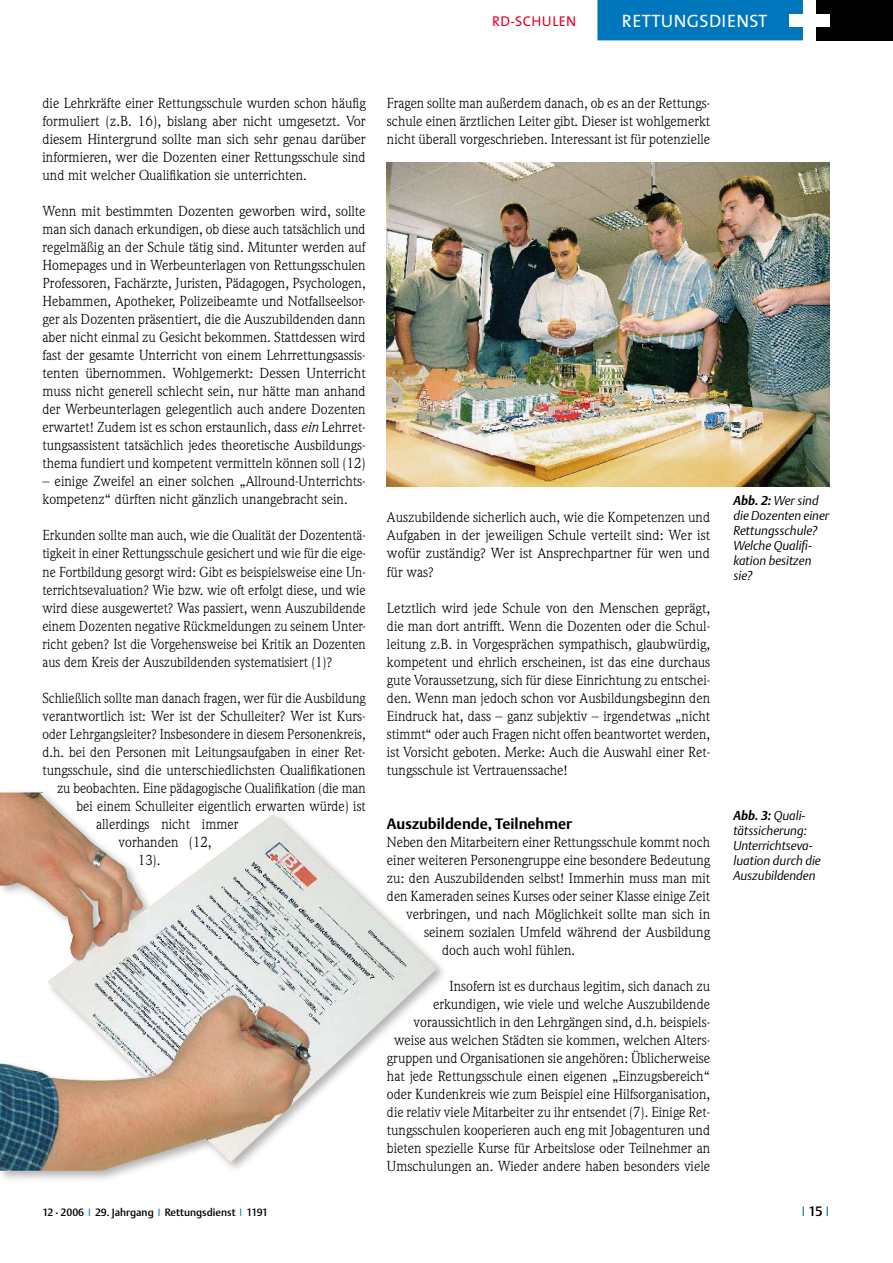
<style>
.page{position:relative;width:893px;height:1263px;background:#fff}
.page>*{position:absolute;margin:0;border:0;box-sizing:border-box;transform-origin:0 0}
.t1{font:18px "The Sans Caps";letter-spacing:.02em;color:#fff}
.t2{font:700 15px "DTL Argo T";color:#000}
.t3{font:14.25px/18px "Weidemann";color:#000;text-align:justify}
.t4{font:14.25px "Weidemann";color:#000;scale:.96 1}
.t5{font:14.25px "The Sans";letter-spacing:.03em;color:#e20026}
.t6{font:13.5px "DTL Argo T Light";color:#0076bd}
.t7{font:italic 12.75px/15px "DTL Argo T Light";color:#000}
.t8{font:italic 12.75px "DTL Argo T Bold";color:#000}
.t9{font:10.5px "DTL Argo T Medium";color:#000}
.s1{font-style:italic}
.s2{font-family:"DTL Argo T Bold"}
.s3{font-family:"DTL Argo T Light"}
.s4{font-family:"DTL Argo T Light";color:#0076bd}
.s5{font-family:"DTL Argo T Medium";color:#000}
</style>
<div class="page">
<div style="left:808px;top:0;width:85px;height:40px;background:#000"></div>
<div style="left:597px;top:0;width:206px;height:40px;background:#0076bd"></div>
<div style="left:803px;top:0;width:12px;height:40px;background:#fff"></div>
<div style="left:789px;top:14px;width:40px;height:13px;background:#fff"></div>
<img style="left:387px;top:162px;width:442px;height:324px">
<div style="left:0;top:788px;width:449px;height:395px;background:#000;opacity:.3"></div>
<img style="left:0;top:792px;width:437px;height:379px">
<p class="t5" style="left:492px;top:10px;width:85px">RD-SCHULEN</p>
<p class="t1" style="left:622px;top:6px;width:147px">RETTUNGSDIENST</p>
<p class="t3" style="left:43px;top:94px;width:325px">die Lehrkräfte einer Rettungsschule wurden schon häufig formuliert (z.B. 16), bislang aber nicht umgesetzt. Vor diesem Hintergrund sollte man sich sehr genau darüber informieren, wer die Dozenten einer Rettungsschule sind und mit welcher Qualifikation sie unterrichten.</p>
<p class="t3" style="left:43px;top:202px;width:325px">Wenn mit bestimmten Dozenten geworben wird, sollte man sich danach erkundigen, ob diese auch tatsächlich und regelmäßig an der Schule tätig sind. Mitunter werden auf Homepages und in Werbeunterlagen von Rettungsschulen Professoren, Fachärzte, Juristen, Pädagogen, Psychologen, Hebammen, Apotheker, Polizeibeamte und Notfallseelsor&shy;ger als Dozenten präsentiert, die die Auszubildenden dann aber nicht einmal zu Gesicht bekommen. Stattdessen wird fast der gesamte Unterricht von einem Lehrrettungsassis&shy;tenten übernommen. Wohlgemerkt: Dessen Unterricht muss nicht generell schlecht sein, nur hätte man anhand der Werbeunterlagen gelegentlich auch andere Dozenten erwartet! Zudem ist es schon erstaunlich, dass <span class="s1">ein</span> Lehrret&shy;tungsassistent tatsächlich jedes theoretische Ausbildungs&shy;thema fundiert und kompetent vermitteln können soll (12)</p>
<p class="t3" style="left:43px;top:472px;width:325px">– einige Zweifel an einer solchen „Allround-Unterrichts&shy;kompetenz“ dürften nicht gänzlich unangebracht sein.</p>
<p class="t3" style="left:43px;top:526px;width:325px">Erkunden sollte man auch, wie die Qualität der Dozententä&shy;tigkeit in einer Rettungsschule gesichert und wie für die eige&shy;ne Fortbildung gesorgt wird: Gibt es beispielsweise eine Un&shy;terrichtsevaluation? Wie bzw. wie oft erfolgt diese, und wie wird diese ausgewertet? Was passiert, wenn Auszubildende einem Dozenten negative Rückmeldungen zu seinem Unter&shy;richt geben? Ist die Vorgehensweise bei Kritik an Dozenten aus dem Kreis der Auszubildenden systematisiert (1)?</p>
<p class="t3" style="left:43px;top:688px;width:325px">Schließlich sollte man danach fragen, wer für die Ausbildung</p>
<p class="t3" style="left:43px;top:706px;width:325px">verantwortlich ist: Wer ist der Schulleiter? Wer ist Kurs-</p>
<p class="t4" style="left:43px;top:725px;width:338px">oder Lehrgangsleiter? Insbesondere in diesem Personenkreis,</p>
<p class="t3" style="left:43px;top:742px;width:325px">d.h. bei den Personen mit Leitungsaufgaben in einer Ret-</p>
<p class="t3" style="left:43px;top:760px;width:325px">tungsschule, sind die unterschiedlichsten Qualifikationen</p>
<p class="t3" style="left:57px;top:778px;width:310px">zu beobachten. Eine pädagogische Qualifikation (die man</p>
<p class="t3" style="left:77px;top:796px;width:291px">bei einem Schulleiter eigentlich erwarten würde) ist</p>
<p class="t3" style="left:96px;top:814px;width:144px">allerdings nicht immer</p>
<p class="t3" style="left:119px;top:832px;width:95px">vorhanden (12,</p>
<p class="t3" style="left:138px;top:850px;width:24px">13).</p>
<p class="t3" style="left:387px;top:94px;width:325px">Fragen sollte man außerdem danach, ob es an der Rettungs&shy;schule einen ärztlichen Leiter gibt. Dieser ist wohlgemerkt nicht überall vorgeschrieben. Interessant ist für potenzielle</p>
<p class="t3" style="left:387px;top:508px;width:325px">Auszubildende sicherlich auch, wie die Kompetenzen und Aufgaben in der jeweiligen Schule verteilt sind: Wer ist wofür zuständig? Wer ist Ansprechpartner für wen und für was?</p>
<p class="t3" style="left:387px;top:598px;width:325px">Letztlich wird jede Schule von den Menschen geprägt, die man dort antrifft. Wenn die Dozenten oder die Schul&shy;leitung z.B. in Vorgesprächen sympathisch, glaubwürdig, kompetent und ehrlich erscheinen, ist das eine durchaus gute Voraussetzung, sich für diese Einrichtung zu entschei&shy;den. Wenn man jedoch schon vor Ausbildungsbeginn den Eindruck hat, dass – ganz subjektiv – irgendetwas „nicht stimmt“ oder auch Fragen nicht offen beantwortet werden, ist Vorsicht geboten. Merke: Auch die Auswahl einer Ret&shy;tungsschule ist Vertrauenssache!</p>
<p class="t2" style="left:387px;top:814px;width:187px">Auszubildende, Teilnehmer</p>
<p class="t3" style="left:387px;top:832px;width:325px">Neben den Mitarbeitern einer Rettungsschule kommt noch</p>
<p class="t3" style="left:387px;top:850px;width:325px">einer weiteren Personengruppe eine besondere Bedeutung</p>
<p class="t3" style="left:387px;top:868px;width:325px">zu: den Auszubildenden selbst! Immerhin muss man mit</p>
<p class="t3" style="left:387px;top:886px;width:325px">den Kameraden seines Kurses oder seiner Klasse einige Zeit</p>
<p class="t3" style="left:406px;top:904px;width:306px">verbringen, und nach Möglichkeit sollte man sich in</p>
<p class="t3" style="left:424px;top:922px;width:288px">seinem sozialen Umfeld während der Ausbildung</p>
<p class="t3" style="left:442px;top:940px;width:135px">doch auch wohl fühlen.</p>
<p class="t3" style="left:387px;top:976px;width:325px;text-align:right">Insofern ist es durchaus legitim, sich danach zu erkundigen, wie viele und welche Auszubildende voraussichtlich in den Lehrgängen sind, d.h. beispiels&shy;weise aus welchen Städten sie kommen, welchen Alters&shy;gruppen und Organisationen sie angehören: Üblicherweise hat jede Rettungsschule einen eigenen „Einzugsbereich“ oder Kundenkreis wie zum Beispiel eine Hilfsorganisation, die relativ viele Mitarbeiter zu ihr entsendet (7). Einige Ret&shy;tungsschulen kooperieren auch eng mit Jobagenturen und bieten spezielle Kurse für Arbeitslose oder Teilnehmer an Umschulungen an. Wieder andere haben besonders viele</p>
<p class="t7" style="left:733px;top:493px;width:97px"><span class="s2">Abb. 2:</span> Wer sind die Dozenten einer<br>Rettungsschule?<br>Welche Qualifi&shy;kation besitzen sie?</p>
<p class="t8" style="left:733px;top:808px;width:73px">Abb. 3: <span class="s3">Quali-</span></p>
<p class="t7" style="left:733px;top:823px;width:89px">tätssicherung:<br>Unterrichtseva&shy;luation durch die<br>Auszubildenden</p>
<p class="t9" style="left:43px;top:1206px;width:227px">12 · 2006 <span class="s4">I</span> 29. Jahrgang <span class="s4">I</span> Rettungsdienst <span class="s4">I</span> 1191</p>
<p class="t6" style="left:802px;top:1203px;width:29px">I <span class="s5">15</span> I</p>
</div>
